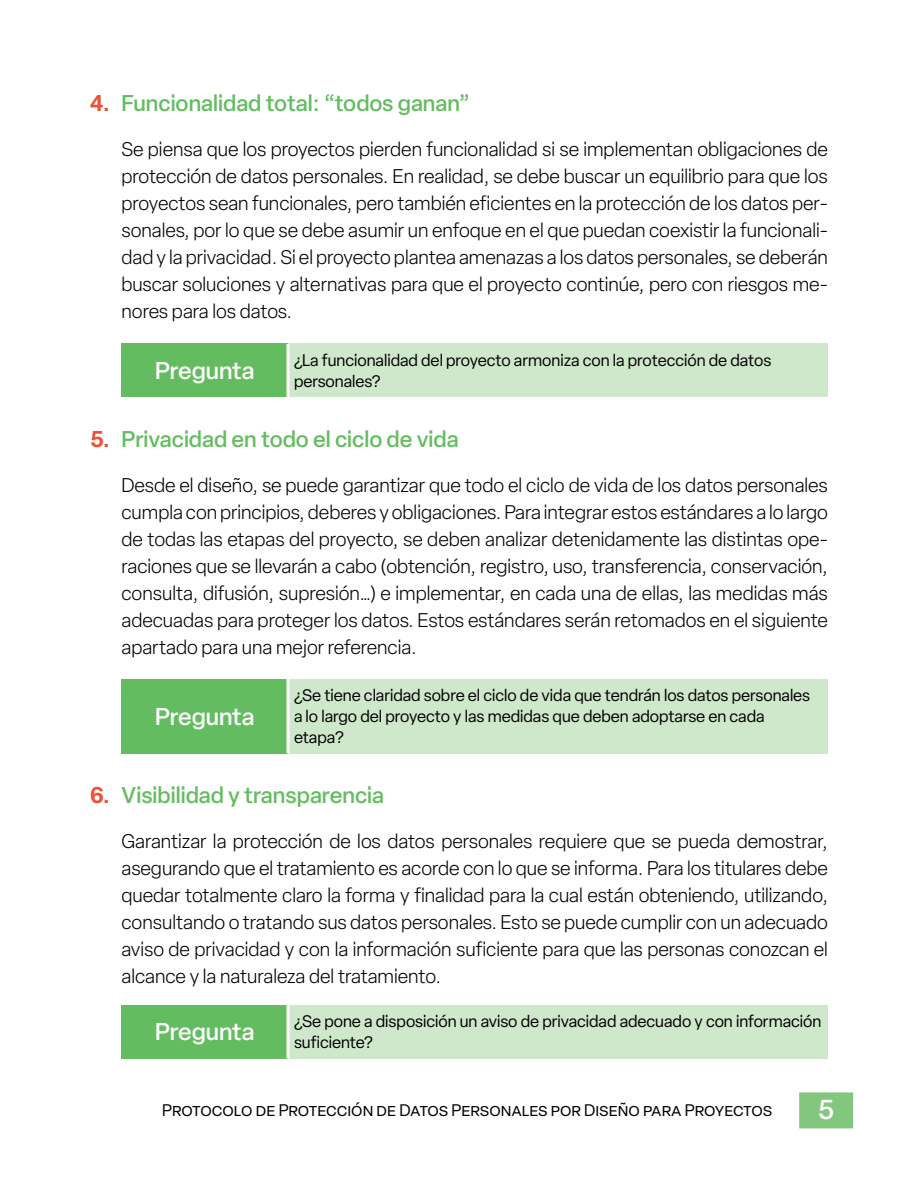
<style>
.page{position:relative;width:918px;height:1188px;background:#fff}
.page>*{position:absolute;margin:0;border:0;box-sizing:border-box;transform-origin:0 0}
.t1{font:500 27px "Elza";color:#fff}
.PREG_1{font:500 24px "Elza";color:#fff}
.NUMS{font:500 22.5px "Elza";color:#63bd60}
.NUMS_TEXTO{font:300 19.5px/27px "Elza";color:#000;text-align:justify}
.PREG_2{font:16.5px/21px "Elza";color:#000}
.s1{font-weight:600;color:#ed5136}
</style>
<div class="page">
<div style="left:799px;top:1092px;width:54px;height:36px;background:#83c77e"></div>
<div style="left:122px;top:344px;width:166px;height:53px;background:#63bd60"></div>
<div style="left:288px;top:344px;width:540px;height:53px;background:#cfe7ca"></div>
<svg style="left:286px;top:344px;width:4px;height:53px"></svg>
<div style="left:122px;top:679px;width:166px;height:74px;background:#63bd60"></div>
<div style="left:288px;top:679px;width:540px;height:74px;background:#cfe7ca"></div>
<svg style="left:286px;top:679px;width:4px;height:74px"></svg>
<div style="left:122px;top:1005px;width:166px;height:53px;background:#63bd60"></div>
<div style="left:288px;top:1005px;width:540px;height:53px;background:#cfe7ca"></div>
<svg style="left:286px;top:1005px;width:4px;height:53px"></svg>
<p class="NUMS" style="left:90px;top:88px;width:382px"><span class="s1">4.</span> Funcionalidad total: “todos ganan”</p>
<p class="NUMS_TEXTO" style="left:122px;top:136px;width:708px">Se piensa que los proyectos pierden funcionalidad si se implementan obligaciones de protección de datos personales. En realidad, se debe buscar un equilibrio para que los proyectos sean funcionales, pero también eficientes en la protección de los datos per&shy;sonales, por lo que se debe asumir un enfoque en el que puedan coexistir la funcionali&shy;dad y la privacidad. Si el proyecto plantea amenazas a los datos personales, se deberán buscar soluciones y alternativas para que el proyecto continúe, pero con riesgos me&shy;nores para los datos.</p>
<p class="PREG_1" style="left:155px;top:354px;width:101px">Pregunta</p>
<p class="PREG_2" style="left:294px;top:349px;width:479px">¿La funcionalidad del proyecto armoniza con la protección de datos personales?</p>
<p class="NUMS" style="left:90px;top:423px;width:370px"><span class="s1">5.</span> Privacidad en todo el ciclo de vida</p>
<p class="NUMS_TEXTO" style="left:122px;top:471px;width:708px">Desde el diseño, se puede garantizar que todo el ciclo de vida de los datos personales cumpla con principios, deberes y obligaciones. Para integrar estos estándares a lo largo de todas las etapas del proyecto, se deben analizar detenidamente las distintas ope&shy;raciones que se llevarán a cabo (obtención, registro, uso, transferencia, conservación, consulta, difusión, supresión…) e implementar, en cada una de ellas, las medidas más adecuadas para proteger los datos. Estos estándares serán retomados en el siguiente apartado para una mejor referencia.</p>
<p class="PREG_1" style="left:155px;top:700px;width:101px">Pregunta</p>
<p class="PREG_2" style="left:294px;top:684px;width:518px">¿Se tiene claridad sobre el ciclo de vida que tendrán los datos personales a lo largo del proyecto y las medidas que deben adoptarse en cada etapa?</p>
<p class="NUMS" style="left:90px;top:779px;width:296px"><span class="s1">6.</span> Visibilidad y transparencia</p>
<p class="NUMS_TEXTO" style="left:122px;top:827px;width:708px">Garantizar la protección de los datos personales requiere que se pueda demostrar, asegurando que el tratamiento es acorde con lo que se informa. Para los titulares debe quedar totalmente claro la forma y finalidad para la cual están obteniendo, utilizando, consultando o tratando sus datos personales. Esto se puede cumplir con un adecuado aviso de privacidad y con la información suficiente para que las personas conozcan el alcance y la naturaleza del tratamiento.</p>
<p class="PREG_1" style="left:155px;top:1015px;width:101px">Pregunta</p>
<p class="PREG_2" style="left:294px;top:1011px;width:529px">¿Se pone a disposición un aviso de privacidad adecuado y con información suficiente?</p>
<p class="PREG_2" style="left:162px;top:1100px;width:612px">Protocolo de Protección de Datos Personales por Diseño para Proyectos</p>
<h1 class="t1" style="left:818px;top:1091px;width:18px">5</h1>
</div>
